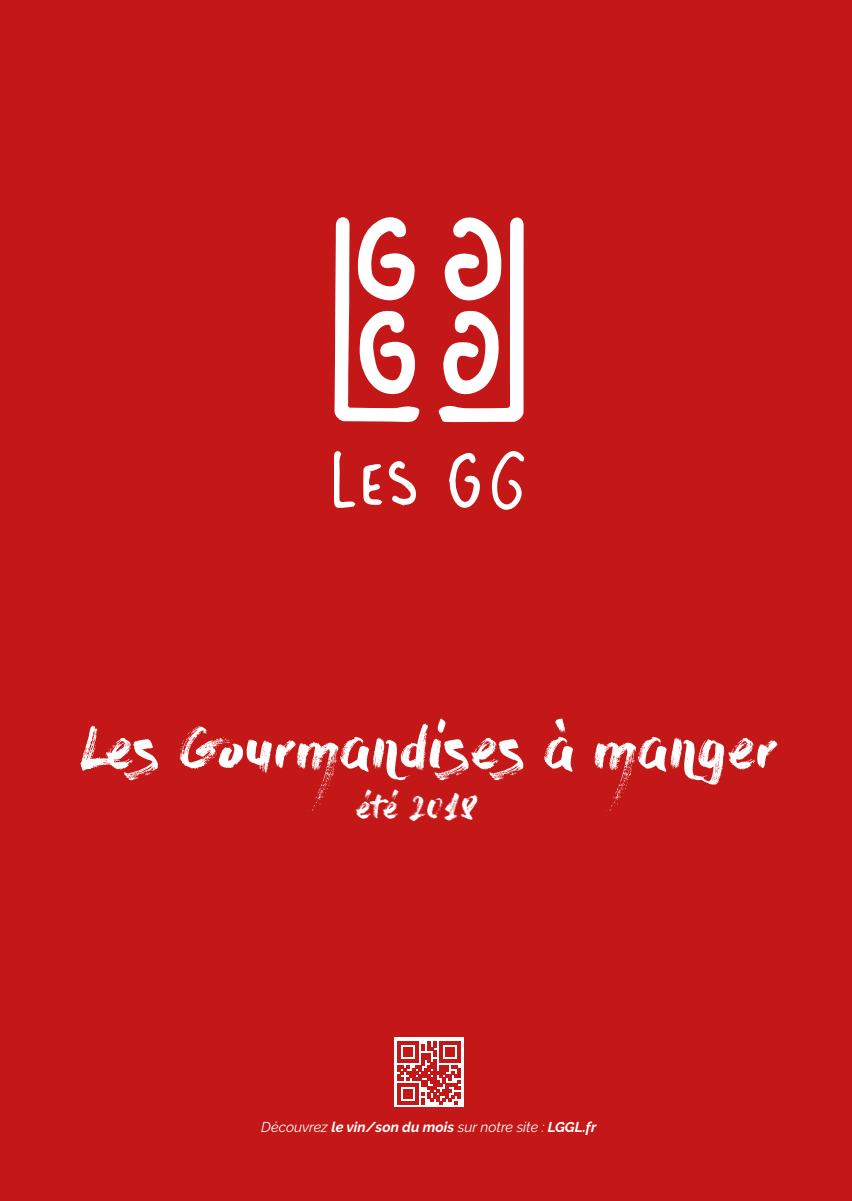
<style>
.page{position:relative;width:852px;height:1201px;background:#c41718}
.page>*{position:absolute;margin:0;border:0;box-sizing:border-box;transform-origin:0 0}
.t1{font:57px "Dry Brush";letter-spacing:-.015em;color:#fff}
.t2{font:31px "Dry Brush";letter-spacing:-.015em;color:#fff}
.t3{font:italic 14.2px "Raleway";color:#fff}
.s1{font-weight:700}
</style>
<div class="page">
<svg style="left:449px;top:452px;width:31px;height:56px"></svg>
<svg style="left:492px;top:451px;width:33px;height:59px"></svg>
<svg style="left:388px;top:461px;width:28px;height:44px"></svg>
<svg style="left:363px;top:464px;width:19px;height:41px"></svg>
<svg style="left:334px;top:451px;width:21px;height:57px"></svg>
<svg style="left:334px;top:217px;width:86px;height:205px"></svg>
<svg style="left:438px;top:217px;width:86px;height:205px"></svg>
<div style="left:394px;top:1037px;width:70px;height:70px;background:#fff"></div>
<svg style="left:398px;top:1041px;width:63px;height:63px"></svg>
<h1 class="t1" style="left:80px;top:715px;width:700px">Les Gourmandises à manger</h1>
<h2 class="t2" style="left:355px;top:789px;width:126px">été 2018</h2>
<p class="t3" style="left:261px;top:1118px;width:337px">Découvrez <span class="s1">le vin/son du mois</span> sur notre site : <span class="s1">LGGL.fr</span></p>
</div>
